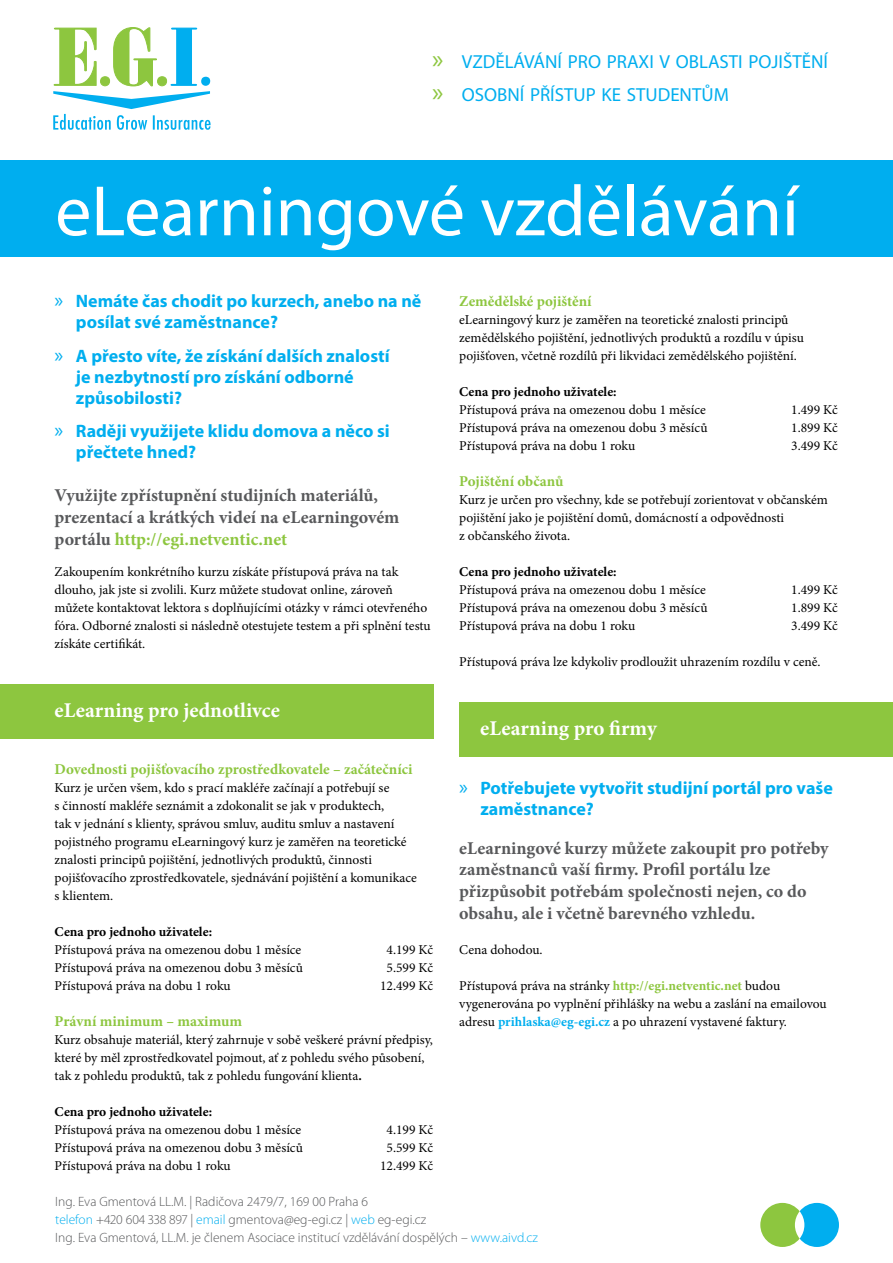
<style>
.page{position:relative;width:893px;height:1263px;background:#fff}
.page>*{position:absolute;margin:0;border:0;box-sizing:border-box;transform-origin:0 0}
.t1{font:72px "Myriad Pro";color:#fff}
.t2{font:700 21px "Minion Pro";color:#fff}
.t3{font:18.9px/32.4px "Myriad Pro";color:#00aeef}
.t4{font:700 18px/21.6px "Minion Pro";color:#58595b}
.t5{font:700 18px/21px "Myriad Pro";color:#00aeef}
.t6{font:700 15px "Minion Pro";color:#8dc63f}
.t7{font:13.5px/18px "Minion Pro";letter-spacing:-.005em;color:#000}
.t8{font:300 13.5px/18px "Myriad Pro";color:#58595b}
.t9{font:700 13.5px "Minion Pro";color:#000}
.s1{font-size:27px;color:#8dc63f}
.s2{font-weight:400;font-size:21px}
.s3{color:#8dc63f}
.s4{font-weight:700}
.s5{font-weight:700;color:#8dc63f}
.s6{font-weight:700;color:#00aeef}
.s7{color:#00aeef}
</style>
<div class="page">
<svg style="left:760px;top:1203px;width:79px;height:44px"></svg>
<svg style="left:53px;top:27px;width:158px;height:103px"></svg>
<div style="left:459px;top:702px;width:434px;height:54px;background:#8dc63f"></div>
<div style="left:0;top:684px;width:434px;height:54px;background:#8dc63f"></div>
<div style="left:0;top:160px;width:893px;height:97px;background:#00aeef"></div>
<h3 class="t3" style="left:432px;top:46px;width:398px"><span class="s1">»</span> VZDĚLÁVÁNÍ PRO PRAXI V OBLASTI POJIŠTĚNÍ <span class="s1">»</span> OSOBNÍ PŘÍSTUP KE STUDENTŮM</h3>
<h1 class="t1" style="left:55px;top:167px;width:745px">eLearningové vzdělávání</h1>
<h3 class="t5" style="left:76px;top:290px;width:347px;text-indent:-21px"><span class="s2">»</span> Nemáte čas chodit po kurzech, anebo na ně posílat své zaměstnance?</h3>
<h3 class="t5" style="left:76px;top:344px;width:315px;text-indent:-21px"><span class="s2">»</span> A přesto víte, že získání dalších znalostí je nezbytností pro získání odborné způsobilosti?</h3>
<h3 class="t5" style="left:76px;top:420px;width:315px;text-indent:-21px"><span class="s2">»</span> Raději využijete klidu domova a něco si přečtete hned?</h3>
<h3 class="t4" style="left:55px;top:484px;width:346px">Využijte zpřístupnění studijních materiálů, prezentací a krátkých videí na eLearningovém portálu <span class="s3">http://egi.netventic.net</span></h3>
<p class="t7" style="left:55px;top:563px;width:378px">Zakoupením konkrétního kurzu získáte přístupová práva na tak dlouho, jak jste si zvolili. Kurz můžete studovat online, zároveň můžete kontaktovat lektora s doplňujícími otázky v rámci otevřeného fóra. Odborné znalosti si následně otestujete testem a při splnění testu získáte certifikát.</p>
<h2 class="t2" style="left:55px;top:695px;width:227px">eLearning pro jednotlivce</h2>
<p class="t6" style="left:55px;top:759px;width:360px">Dovednosti pojišťovacího zprostředkovatele – začátečníci</p>
<p class="t7" style="left:55px;top:779px;width:364px">Kurz je určen všem, kdo s prací makléře začínají a potřebují se<br>s činností makléře seznámit a zdokonalit se jak v produktech,<br>tak v jednání s klienty, správou smluv, auditu smluv a nastavení pojistného programu eLearningový kurz je zaměřen na teoretické znalosti principů pojištění, jednotlivých produktů, činnosti pojišťovacího zprostředkovatele, sjednávání pojištění a komunikace s klientem.</p>
<p class="t9" style="left:55px;top:922px;width:159px">Cena pro jednoho uživatele:</p>
<p class="t7" style="left:55px;top:941px;width:248px">Přístupová práva na omezenou dobu 1 měsíce</p>
<p class="t7" style="left:387px;top:941px;width:48px">4.199 Kč</p>
<p class="t7" style="left:55px;top:959px;width:250px">Přístupová práva na omezenou dobu 3 měsíců</p>
<p class="t7" style="left:387px;top:959px;width:48px">5.599 Kč</p>
<p class="t7" style="left:55px;top:977px;width:178px">Přístupová práva na dobu 1 roku</p>
<p class="t7" style="left:380px;top:977px;width:55px">12.499 Kč</p>
<p class="t6" style="left:55px;top:1011px;width:189px">Právní minimum – maximum</p>
<p class="t7" style="left:55px;top:1031px;width:380px">Kurz obsahuje materiál, který zahrnuje v sobě veškeré právní předpisy, které by měl zprostředkovatel pojmout, ať z pohledu svého působení, tak z pohledu produktů, tak z pohledu fungování klienta<span class="s4">.</span></p>
<p class="t9" style="left:55px;top:1102px;width:159px">Cena pro jednoho uživatele:</p>
<p class="t7" style="left:55px;top:1121px;width:248px">Přístupová práva na omezenou dobu 1 měsíce</p>
<p class="t7" style="left:387px;top:1121px;width:48px">4.199 Kč</p>
<p class="t7" style="left:55px;top:1139px;width:250px">Přístupová práva na omezenou dobu 3 měsíců</p>
<p class="t7" style="left:387px;top:1139px;width:48px">5.599 Kč</p>
<p class="t7" style="left:55px;top:1157px;width:178px">Přístupová práva na dobu 1 roku</p>
<p class="t7" style="left:380px;top:1157px;width:55px">12.499 Kč</p>
<p class="t6" style="left:459px;top:291px;width:134px">Zemědělské pojištění</p>
<p class="t7" style="left:459px;top:311px;width:346px">eLearningový kurz je zaměřen na teoretické znalosti principů zemědělského pojištění, jednotlivých produktů a rozdílu v úpisu pojišťoven, včetně rozdílů při likvidaci zemědělského pojištění.</p>
<p class="t9" style="left:459px;top:382px;width:159px">Cena pro jednoho uživatele:</p>
<p class="t7" style="left:459px;top:401px;width:248px">Přístupová práva na omezenou dobu 1 měsíce</p>
<p class="t7" style="left:791px;top:401px;width:48px">1.499 Kč</p>
<p class="t7" style="left:459px;top:419px;width:250px">Přístupová práva na omezenou dobu 3 měsíců</p>
<p class="t7" style="left:791px;top:419px;width:48px">1.899 Kč</p>
<p class="t7" style="left:459px;top:437px;width:178px">Přístupová práva na dobu 1 roku</p>
<p class="t7" style="left:791px;top:437px;width:48px">3.499 Kč</p>
<p class="t6" style="left:459px;top:471px;width:106px">Pojištění občanů</p>
<p class="t7" style="left:459px;top:491px;width:370px">Kurz je určen pro všechny, kde se potřebují zorientovat v občanském pojištění jako je pojištění domů, domácností a odpovědnosti<br>z občanského života.</p>
<p class="t9" style="left:459px;top:562px;width:159px">Cena pro jednoho uživatele:</p>
<p class="t7" style="left:459px;top:581px;width:248px">Přístupová práva na omezenou dobu 1 měsíce</p>
<p class="t7" style="left:791px;top:581px;width:48px">1.499 Kč</p>
<p class="t7" style="left:459px;top:599px;width:250px">Přístupová práva na omezenou dobu 3 měsíců</p>
<p class="t7" style="left:791px;top:599px;width:48px">1.899 Kč</p>
<p class="t7" style="left:459px;top:617px;width:178px">Přístupová práva na dobu 1 roku</p>
<p class="t7" style="left:791px;top:617px;width:48px">3.499 Kč</p>
<p class="t7" style="left:459px;top:653px;width:363px">Přístupová práva lze kdykoliv prodloužit uhrazením rozdílu v ceně.</p>
<h2 class="t2" style="left:480px;top:713px;width:178px">eLearning pro firmy</h2>
<h3 class="t5" style="left:480px;top:777px;width:354px;text-indent:-21px"><span class="s2">»</span> Potřebujete vytvořit studijní portál pro vaše zaměstnance?</h3>
<h3 class="t4" style="left:459px;top:837px;width:371px">eLearningové kurzy můžete zakoupit pro potřeby zaměstnanců vaší firmy. Profil portálu lze přizpůsobit potřebám společnosti nejen, co do obsahu, ale i včetně barevného vzhledu.</h3>
<p class="t7" style="left:459px;top:941px;width:85px">Cena dohodou.</p>
<p class="t7" style="left:459px;top:977px;width:369px">Přístupová práva na stránky <span class="s5">http://egi.netventic.net</span> budou vygenerována po vyplnění přihlášky na webu a zaslání na emailovou adresu <span class="s6">prihlaska@eg-egi.cz</span> a po uhrazení vystavené faktury.</p>
<p class="t8" style="left:55px;top:1193px;width:484px">Ing. Eva Gmentová LL.M. | Radičova 2479/7, 169 00 Praha 6<br><span class="s7">telefon</span> +420 604 338 897 | <span class="s7">email</span> gmentova@eg-egi.cz | <span class="s7">web</span> eg-egi.cz<br>Ing. Eva Gmentová, LL.M. je členem Asociace institucí vzdělávání dospělých – <span class="s7">www.aivd.cz</span></p>
</div>
